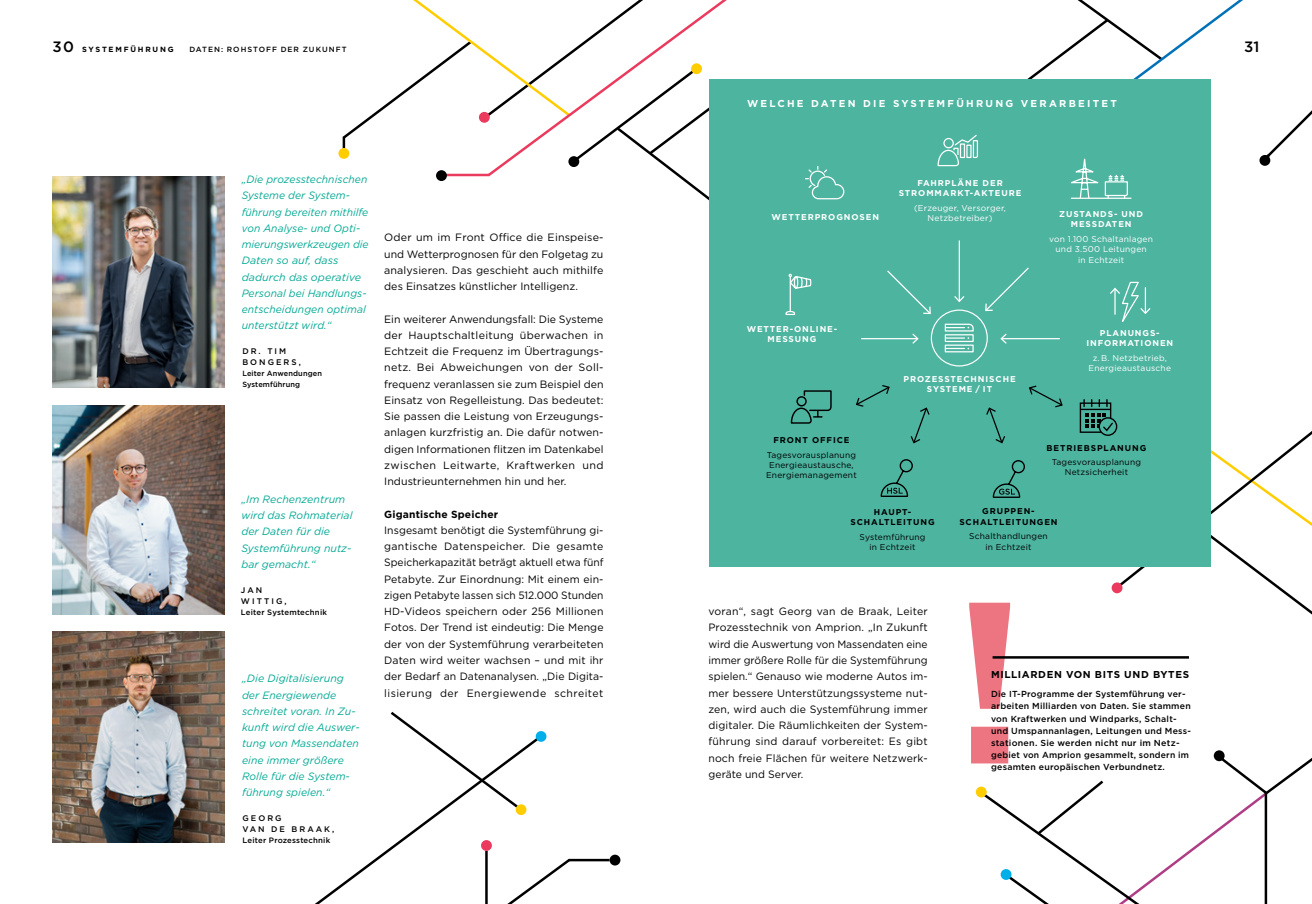
<style>
.page{position:relative;width:1312px;height:904px;background:#fff}
.page>*{position:absolute;margin:0;border:0;box-sizing:border-box;transform-origin:0 0}
.t1{font:500 15px "Gotham";color:#000}
.t2{font:10.62px/16.2px "Gotham";letter-spacing:.005em;color:#000;text-align:justify}
.t3{font:italic 10.62px/16.2px "Gotham";letter-spacing:.005em;color:#00a993}
.t4{font:700 10.25px "Gotham";letter-spacing:.015em;color:#000}
.t5{font:700 10px "Gotham";letter-spacing:.225em;color:#fff}
.t6{font:700 10px "Gotham";letter-spacing:.06em;color:#000}
.t7{font:500 8.75px/12.2px "Gotham";letter-spacing:.025em;color:#000}
.t8{font:700 8.5px/10.1px "Gotham";letter-spacing:.105em;color:#fff;text-align:center}
.t9{font:8.5px/10.1px "Gotham";letter-spacing:.025em;color:#000;text-align:center}
.t10{font:8.5px/10.1px "Gotham";letter-spacing:.025em;color:#fff;text-align:center}
.t11{font:700 8.5px/10.1px "Gotham";letter-spacing:.105em;color:#000;text-align:center}
.t12{font:500 8.12px/10.9px "Gotham";letter-spacing:.25em;color:#000}
.t13{font:500 7.75px "Gotham";letter-spacing:.025em;color:#000}
.t14{font:500 7.5px/11px "Gotham";letter-spacing:.015em;color:#000}
.t15{font:500 7.5px "Gotham";letter-spacing:.135em;color:#000}
.t16{font:700 7.5px "Gotham";letter-spacing:.235em;color:#000}
.s1{font-weight:500;font-size:15px}
.s2{font-size:10.25px}
</style>
<div class="page">
<svg style="left:541px;top:859px;width:32px;height:24px"></svg>
<div style="left:609px;top:854px;width:11px;height:11px;background:#000;border-radius:50%"></div>
<svg style="left:338px;top:148px;width:11px;height:11px"></svg>
<hr style="left:568px;top:858px;width:41px;height:3px;background:#000">
<svg style="left:315px;top:738px;width:226px;height:166px"></svg>
<svg style="left:388px;top:711px;width:132px;height:99px"></svg>
<div style="left:515px;top:804px;width:11px;height:11px;background:#ffcd00;border-radius:50%"></div>
<div style="left:535px;top:731px;width:11px;height:10px;background:#00afe9;border-radius:50%"></div>
<svg style="left:340px;top:0;width:368px;height:200px"></svg>
<svg style="left:485px;top:0;width:242px;height:179px"></svg>
<img style="left:52px;top:405px;width:172px;height:210px">
<img style="left:52px;top:176px;width:172px;height:211px">
<img style="left:52px;top:631px;width:172px;height:211px">
<div style="left:708px;top:79px;width:501px;height:487px;background:#4db4a0"></div>
<svg style="left:1110px;top:281px;width:40px;height:41px"></svg>
<svg style="left:805px;top:166px;width:39px;height:34px"></svg>
<hr style="left:1001px;top:338px;width:58px;height:1px;background:#fff">
<svg style="left:1000px;top:333px;width:7px;height:11px"></svg>
<svg style="left:985px;top:267px;width:44px;height:45px"></svg>
<hr style="left:958px;top:240px;width:1px;height:61px;background:#fff">
<svg style="left:954px;top:294px;width:11px;height:9px"></svg>
<svg style="left:910px;top:407px;width:20px;height:37px"></svg>
<svg style="left:856px;top:385px;width:34px;height:22px"></svg>
<hr style="left:861px;top:338px;width:56px;height:1px;background:#fff">
<svg style="left:910px;top:333px;width:9px;height:11px"></svg>
<svg style="left:887px;top:270px;width:44px;height:45px"></svg>
<svg style="left:937px;top:134px;width:41px;height:33px"></svg>
<div style="left:943px;top:138px;width:10px;height:10px;border:1px solid #fff;border-radius:50%"></div>
<div style="left:930px;top:309px;width:57px;height:57px;border:1px solid #fff;border-radius:50%"></div>
<div style="left:944px;top:334px;width:29px;height:8px;border:1px solid #fff"></div>
<svg style="left:946px;top:348px;width:22px;height:1px"></svg>
<div style="left:944px;top:344px;width:29px;height:8px;border:1px solid #fff"></div>
<svg style="left:944px;top:323px;width:30px;height:16px"></svg>
<svg style="left:785px;top:274px;width:26px;height:42px"></svg>
<svg style="left:1027px;top:0;width:284px;height:199px"></svg>
<svg style="left:790px;top:390px;width:42px;height:34px"></svg>
<div style="left:796px;top:396px;width:10px;height:10px;border:1px solid #000;border-radius:50%"></div>
<svg style="left:968px;top:384px;width:343px;height:520px"></svg>
<svg style="left:879px;top:459px;width:34px;height:108px"></svg>
<p class="t16" style="left:52px;top:45px;width:123px"><span class="s1">30</span> SYSTEMFÜHRUNG</p>
<p class="t15" style="left:189px;top:45px;width:159px">DATEN: ROHSTOFF DER ZUKUNFT</p>
<h1 class="t1" style="left:1243px;top:37px;width:17px">31</h1>
<p class="t3" style="left:241px;top:171px;width:128px">„Die prozesstechnischen<br>Systeme der System&shy;führung bereiten mithilfe von Analyse- und Opti&shy;mierungswerkzeugen die<br>Daten so auf, dass dadurch das operative<br>Personal bei Handlungs&shy;entscheidungen optimal unterstützt wird.“</p>
<p class="t12" style="left:242px;top:346px;width:60px">DR. TIM<br>BONGERS,</p>
<p class="t14" style="left:242px;top:368px;width:81px">Leiter Anwendungen<br>Systemführung</p>
<p class="t3" style="left:241px;top:490px;width:113px">„Im Rechenzentrum wird das Rohmaterial der Daten für die<br>Systemführung nutz&shy;bar gemacht.“</p>
<p class="t12" style="left:241px;top:584px;width:47px">JAN<br>WITTIG,</p>
<p class="t13" style="left:241px;top:607px;width:88px">Leiter Systemtechnik</p>
<p class="t3" style="left:242px;top:670px;width:119px">„Die Digitalisierung der Energiewende schreitet voran. In Zu&shy;kunft wird die Auswer&shy;tung von Massendaten eine immer größere<br>Rolle für die System&shy;führung spielen.“</p>
<p class="t12" style="left:242px;top:812px;width:93px">GEORG<br>VAN DE BRAAK,</p>
<p class="t13" style="left:242px;top:834px;width:89px">Leiter Prozesstechnik</p>
<p class="t2" style="left:384px;top:229px;width:221px;text-align:left">Oder um im Front Office die Einspeise&shy;und Wetterprognosen für den Folgetag zu analysieren. Das geschieht auch mithilfe des Einsatzes künstlicher Intelligenz.</p>
<p class="t2" style="left:384px;top:310px;width:221px">Ein weiterer Anwendungsfall: Die Systeme der Hauptschaltleitung überwachen in Echtzeit die Frequenz im Übertragungs&shy;netz. Bei Abweichungen von der Soll&shy;frequenz veranlassen sie zum Beispiel den Einsatz von Regelleistung. Das bedeutet:<br>Sie passen die Leistung von Erzeugungs&shy;anlagen kurzfristig an. Die dafür notwen&shy;digen Informationen flitzen im Datenkabel zwischen Leitwarte, Kraftwerken und Industrieunternehmen hin und her.</p>
<p class="t4" style="left:384px;top:507px;width:115px">Gigantische Speicher</p>
<p class="t2" style="left:384px;top:522px;width:221px">Insgesamt benötigt die Systemführung gi&shy;gantische Datenspeicher. Die gesamte Speicherkapazität beträgt aktuell etwa fünf Petabyte. Zur Einordnung: Mit einem ein&shy;zigen Petabyte lassen sich 512.000 Stunden <span class="s2">HD</span>-Videos speichern oder 256 Millionen Fotos. Der Trend ist eindeutig: Die Menge der von der Systemführung verarbeiteten Daten wird weiter wachsen – und mit ihr der Bedarf an Datenanalysen. „Die Digita&shy;lisierung der Energiewende schreitet</p>
<p class="t5" style="left:746px;top:97px;width:371px">WELCHE DATEN DIE SYSTEMFÜHRUNG VERARBEITET</p>
<p class="t8" style="left:898px;top:178px;width:124px">FAHRPLÄNE DER<br>STROMMARKT-AKTEURE</p>
<p class="t10" style="left:913px;top:203px;width:93px">(Erzeuger, Versorger,<br>Netzbetreiber)</p>
<p class="t8" style="left:771px;top:212px;width:109px">WETTERPROGNOSEN</p>
<p class="t8" style="left:1058px;top:209px;width:85px">ZUSTANDS- UND<br>MESSDATEN</p>
<p class="t10" style="left:1049px;top:234px;width:105px">von 1.100 Schaltanlagen und 3.500 Leitungen<br>in Echtzeit</p>
<p class="t8" style="left:746px;top:323px;width:91px">WETTER-ONLINE-<br>MESSUNG</p>
<p class="t11" style="left:773px;top:435px;width:78px">FRONT OFFICE</p>
<p class="t9" style="left:766px;top:450px;width:92px">Tagesvorausplanung<br>Energieaustausche,<br>Energiemanagement</p>
<p class="t8" style="left:903px;top:373px;width:114px">PROZESSTECHNISCHE<br>SYSTEME / IT</p>
<p class="t8" style="left:1086px;top:328px;width:88px">PLANUNGS-<br>INFORMATIONEN</p>
<p class="t10" style="left:1088px;top:352px;width:84px">z. B. Netzbetrieb,<br>Energieaustausche</p>
<p class="t11" style="left:1046px;top:442px;width:101px">BETRIEBSPLANUNG</p>
<p class="t9" style="left:1051px;top:457px;width:91px">Tagesvorausplanung<br>Netzsicherheit</p>
<p class="t11" style="left:850px;top:506px;width:86px">HAUPT-<br>SCHALTLEITUNG</p>
<p class="t9" style="left:859px;top:531px;width:68px">Systemführung in Echtzeit</p>
<p class="t2" style="left:708px;top:603px;width:221px">voran“, sagt Georg van de Braak, Leiter Prozesstechnik von Amprion. „In Zukunft wird die Auswertung von Massendaten eine immer größere Rolle für die Systemführung spielen.“ Genauso wie moderne Autos im&shy;mer bessere Unterstützungssysteme nut&shy;zen, wird auch die Systemführung immer digitaler. Die Räumlichkeiten der System&shy;führung sind darauf vorbereitet: Es gibt noch freie Flächen für weitere Netzwerk&shy;geräte und Server.</p>
<p class="t11" style="left:959px;top:506px;width:100px">GRUPPEN-<br>SCHALTLEITUNGEN</p>
<p class="t9" style="left:968px;top:531px;width:80px">Schalthandlungen in Echtzeit</p>
<p class="t6" style="left:990px;top:667px;width:199px">MILLIARDEN VON BITS UND BYTES</p>
<p class="t7" style="left:990px;top:687px;width:201px">Die IT-Programme der Systemführung ver&shy;arbeiten Milliarden von Daten. Sie stammen von Kraftwerken und Windparks, Schalt&shy;und Umspannanlagen, Leitungen und Mess&shy;stationen. Sie werden nicht nur im Netz&shy;gebiet von Amprion gesammelt, sondern im gesamten europäischen Verbundnetz.</p>
</div>
